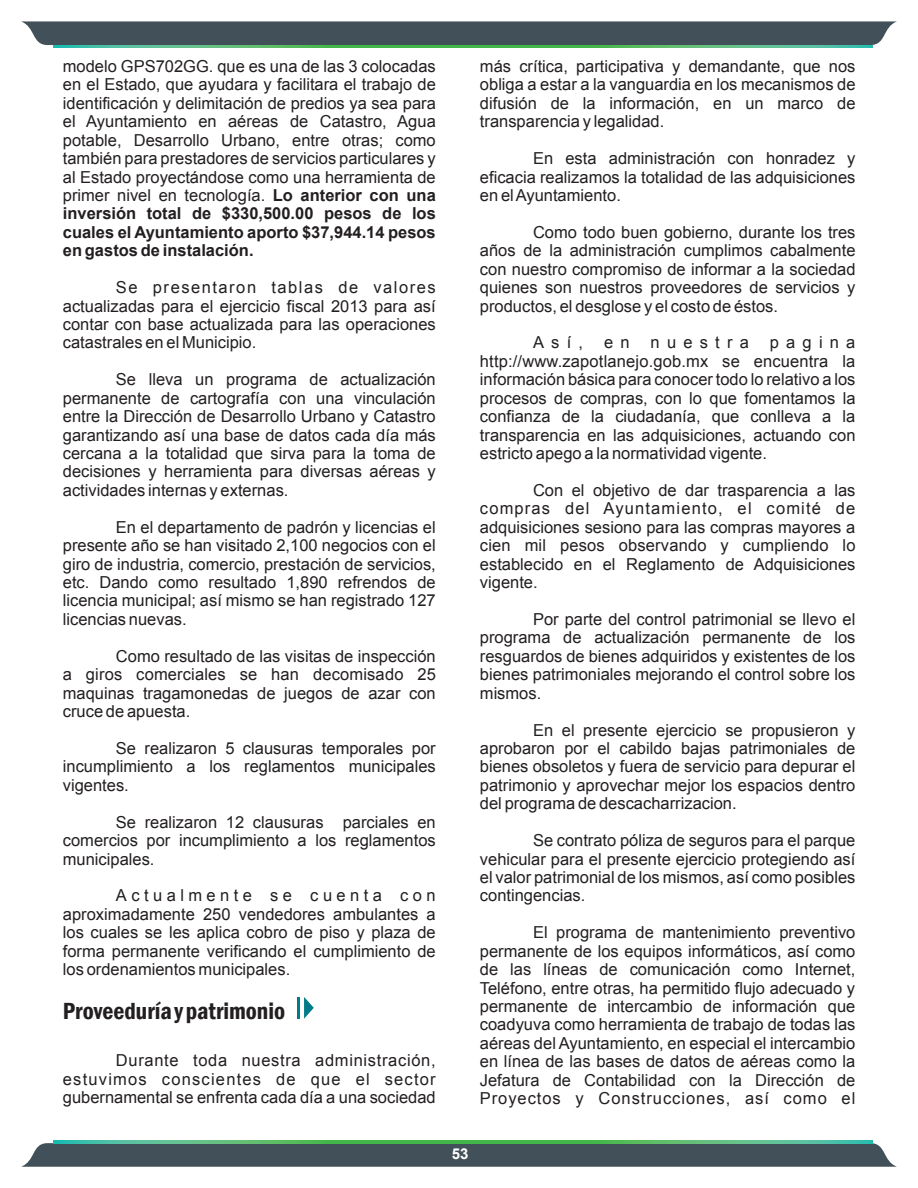
<style>
.page{position:relative;width:918px;height:1188px;background:#fff}
.page>*{position:absolute;margin:0;border:0;box-sizing:border-box;transform-origin:0 0}
.t1{font:600 condensed 24px "Franklin Gothic";color:#231f20}
.t2{font:16.5px/18.5px "Arial";color:#231f20;text-align:justify}
.t3{font:16.5px "Arial";letter-spacing:.435em;color:#231f20}
.t4{font:700 15px "Arial";color:#fff}
.s1{font-weight:700}
</style>
<div class="page">
<div style="left:21px;top:21px;width:876px;height:24px;background:#425159"></div>
<svg style="left:54px;top:45px;width:819px;height:3px;background:#50bb71"></svg>
<svg style="left:21px;top:1143px;width:876px;height:24px;background:#495b60"></svg>
<svg style="left:54px;top:1141px;width:819px;height:2px;background:#50bb71"></svg>
<svg style="left:304px;top:997px;width:10px;height:22px"></svg>
<hr style="left:297px;top:997px;width:2px;height:22px;background:#007b88">
<p class="t2" style="left:63px;top:58px;width:374px">modelo GPS702GG. que es una de las 3 colocadas en el Estado, que ayudara y facilitara el trabajo de identificación y delimitación de predios ya sea para el Ayuntamiento en aéreas de Catastro, Agua potable, Desarrollo Urbano, entre otras; como también para prestadores de servicios particulares y al Estado proyectándose como una herramienta de primer nivel en tecnología. <span class="s1">Lo anterior con una inversión total de $330,500.00 pesos de los cuales el Ayuntamiento aporto $37,944.14 pesos en gastos de instalación.</span></p>
<p class="t2" style="left:63px;top:280px;width:374px;text-indent:53px">Se presentaron tablas de valores actualizadas para el ejercicio fiscal 2013 para así contar con base actualizada para las operaciones catastrales en el Municipio.</p>
<p class="t2" style="left:63px;top:372px;width:374px;text-indent:53px">Se lleva un programa de actualización permanente de cartografía con una vinculación entre la Dirección de Desarrollo Urbano y Catastro garantizando así una base de datos cada día más cercana a la totalidad que sirva para la toma de decisiones y herramienta para diversas aéreas y actividades internas y externas.</p>
<p class="t2" style="left:63px;top:519px;width:374px;text-indent:53px">En el departamento de padrón y licencias el presente año se han visitado 2,100 negocios con el giro de industria, comercio, prestación de servicios, etc. Dando como resultado 1,890 refrendos de licencia municipal; así mismo se han registrado 127 licencias nuevas.</p>
<p class="t2" style="left:63px;top:648px;width:375px;text-indent:53px">Como resultado de las visitas de inspección a giros comerciales se han decomisado 25 maquinas tragamonedas de juegos de azar con cruce de apuesta.</p>
<p class="t2" style="left:63px;top:740px;width:374px;text-indent:53px">Se realizaron 5 clausuras temporales por incumplimiento a los reglamentos municipales vigentes.</p>
<p class="t2" style="left:63px;top:814px;width:374px;text-indent:53px">Se realizaron 12 clausuras parciales en comercios por incumplimiento a los reglamentos municipales.</p>
<p class="t2" style="left:63px;top:888px;width:374px;text-indent:53px">Actualmente se cuenta con aproximadamente 250 vendedores ambulantes a los cuales se les aplica cobro de piso y plaza de forma permanente verificando el cumplimiento de los ordenamientos municipales.</p>
<h1 class="t1" style="left:63px;top:1002px;width:224px">Proveeduría y patrimonio</h1>
<p class="t2" style="left:63px;top:1053px;width:374px;text-indent:53px">Durante toda nuestra administración, estuvimos conscientes de que el sector gubernamental se enfrenta cada día a una sociedad</p>
<p class="t2" style="left:480px;top:58px;width:377px">más crítica, participativa y demandante, que nos obliga a estar a la vanguardia en los mecanismos de difusión de la información, en un marco de transparencia y legalidad.</p>
<p class="t2" style="left:480px;top:151px;width:377px;text-indent:53px">En esta administración con honradez y eficacia realizamos la totalidad de las adquisiciones en el Ayuntamiento.</p>
<p class="t2" style="left:480px;top:224px;width:377px;text-indent:53px">Como todo buen gobierno, durante los tres años de la administración cumplimos cabalmente con nuestro compromiso de informar a la sociedad quienes son nuestros proveedores de servicios y productos, el desglose y el costo de éstos.</p>
<p class="t2" style="left:533px;top:335px;width:52px">Así,</p>
<p class="t2" style="left:604px;top:335px;width:27px">e n</p>
<p class="t3" style="left:651px;top:336px;width:100px">nuestra</p>
<p class="t2" style="left:480px;top:335px;width:377px;text-indent:290px">pagina http://www.zapotlanejo.gob.mx se encuentra la información básica para conocer todo lo relativo a los procesos de compras, con lo que fomentamos la confianza de la ciudadanía, que conlleva a la transparencia en las adquisiciones, actuando con estricto apego a la normatividad vigente.</p>
<p class="t2" style="left:480px;top:482px;width:377px;text-indent:53px">Con el objetivo de dar trasparencia a las compras del Ayuntamiento, el comité de adquisiciones sesiono para las compras mayores a cien mil pesos observando y cumpliendo lo establecido en el Reglamento de Adquisiciones vigente.</p>
<p class="t2" style="left:480px;top:611px;width:377px;text-indent:53px">Por parte del control patrimonial se llevo el programa de actualización permanente de los resguardos de bienes adquiridos y existentes de los bienes patrimoniales mejorando el control sobre los mismos.</p>
<p class="t2" style="left:480px;top:722px;width:377px;text-indent:53px">En el presente ejercicio se propusieron y aprobaron por el cabildo bajas patrimoniales de bienes obsoletos y fuera de servicio para depurar el patrimonio y aprovechar mejor los espacios dentro del programa de descacharrizacion.</p>
<p class="t2" style="left:480px;top:833px;width:377px;text-indent:53px">Se contrato póliza de seguros para el parque vehicular para el presente ejercicio protegiendo así el valor patrimonial de los mismos, así como posibles contingencias.</p>
<p class="t2" style="left:480px;top:925px;width:377px;text-indent:53px">El programa de mantenimiento preventivo permanente de los equipos informáticos, así como de las líneas de comunicación como Internet, Teléfono, entre otras, ha permitido flujo adecuado y permanente de intercambio de información que coadyuva como herramienta de trabajo de todas las aéreas del Ayuntamiento, en especial el intercambio en línea de las bases de datos de aéreas como la Jefatura de Contabilidad con la Dirección de Proyectos y Construcciones, así como el</p>
<p class="t4" style="left:452px;top:1148px;width:18px">53</p>
</div>
